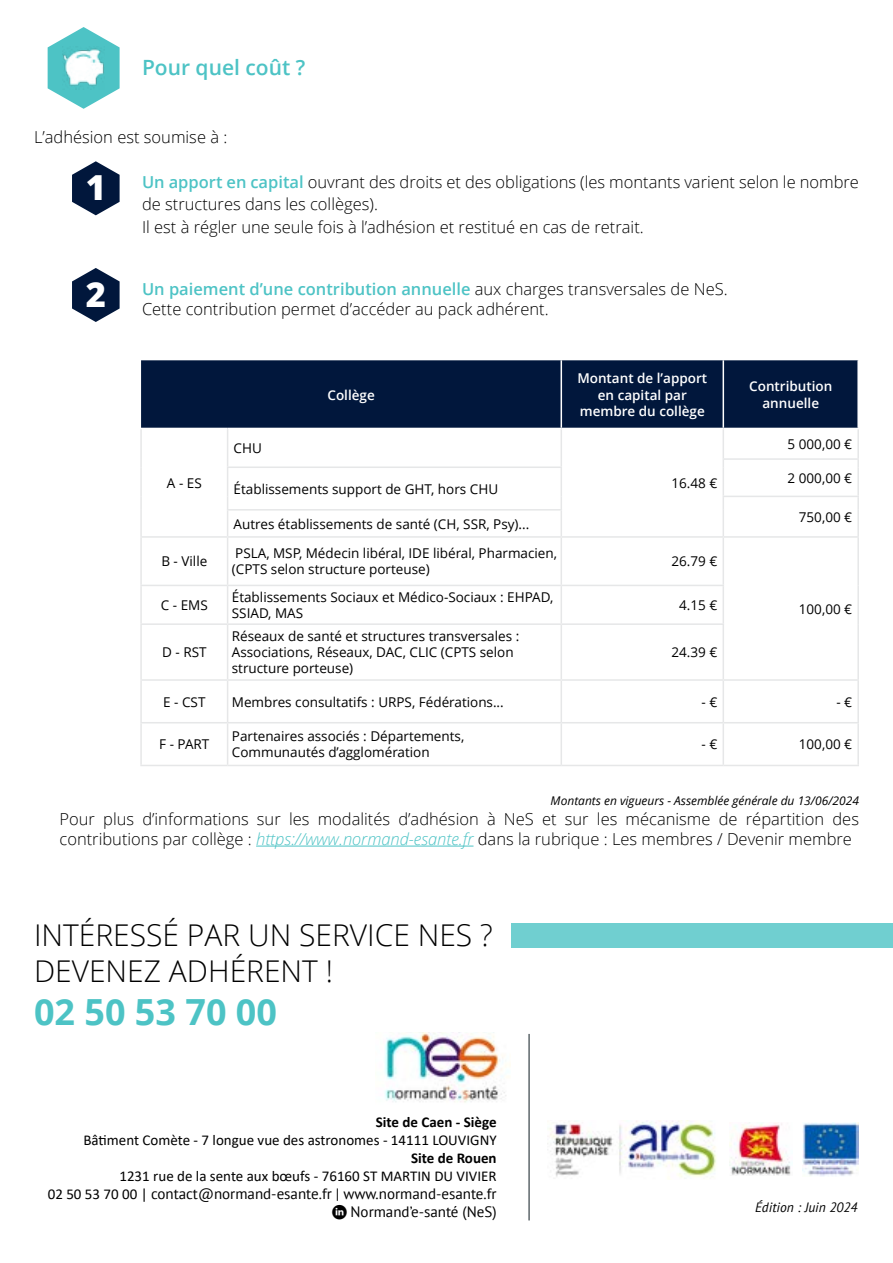
<style>
.page{position:relative;width:893px;height:1263px;background:#fff}
.page>*{position:absolute;margin:0;border:0;box-sizing:border-box;transform-origin:0 0}
.t1{font:700 36px "Open Sans";color:#4dc3c5}
.t2{font:800 34.5px "Open Sans";color:#fff}
.t3{font:300 30px/36px "Open Sans";color:#000}
.t4{font:600 21px "Open Sans";color:#4dc3c5}
.t5{font:300 16.5px/22.5px "Open Sans";color:#000}
.t6{font:15px "Calibri";color:#000}
.t7{font:15px/18px "PT Sans";color:#000;text-align:right}
.t8{font:700 15px "Calibri";color:#000}
.t9{font:13.5px/16.2px "Open Sans";color:#000}
.t10{font:600 13.5px/16.2px "Open Sans";color:#fff;text-align:center}
.t11{font:italic 13.5px "PT Sans";color:#000}
.t12{font:italic 12px "Open Sans";color:#000}
.s1{font-weight:600;color:#4dc3c5}
.s2{font-style:italic;color:#4dc3c5}
.s3{font-family:"Calibri"}
.s4{font-family:"typeecon"}
</style>
<div class="page">
<img style="left:549px;top:1121px;width:167px;height:58px">
<img style="left:730px;top:1122px;width:61px;height:54px">
<img style="left:803px;top:1122px;width:56px;height:54px">
<img style="left:384px;top:1032px;width:127px;height:71px">
<hr style="left:528px;top:1034px;width:2px;height:186px;background:#5e676b">
<svg style="left:48px;top:27px;width:72px;height:82px"></svg>
<img style="left:62px;top:47px;width:43px;height:42px">
<svg style="left:72px;top:268px;width:48px;height:54px"></svg>
<svg style="left:72px;top:161px;width:48px;height:54px"></svg>
<hr style="left:256px;top:846px;width:217px;height:1px;background:#4dc3c5">
<div style="left:141px;top:360px;width:716px;height:68px;background:#01173c"></div>
<hr style="left:227px;top:429px;width:1px;height:30px;background:#e6e7e8">
<hr style="left:561px;top:429px;width:1px;height:30px;background:#e6e7e8">
<hr style="left:723px;top:458px;width:136px;height:2px;background:#e6e7e8">
<hr style="left:723px;top:496px;width:136px;height:1px;background:#e6e7e8">
<svg style="left:227px;top:459px;width:1px;height:77px"></svg>
<svg style="left:561px;top:459px;width:1px;height:77px"></svg>
<hr style="left:140px;top:536px;width:88px;height:2px;background:#e6e7e8">
<hr style="left:227px;top:538px;width:1px;height:47px;background:#e6e7e8">
<hr style="left:561px;top:536px;width:162px;height:2px;background:#e6e7e8">
<hr style="left:561px;top:538px;width:1px;height:47px;background:#e6e7e8">
<hr style="left:723px;top:536px;width:136px;height:2px;background:#e6e7e8">
<hr style="left:140px;top:585px;width:88px;height:1px;background:#e6e7e8">
<hr style="left:227px;top:586px;width:1px;height:37px;background:#e6e7e8">
<hr style="left:561px;top:585px;width:163px;height:1px;background:#e6e7e8">
<hr style="left:561px;top:586px;width:1px;height:37px;background:#e6e7e8">
<hr style="left:140px;top:623px;width:88px;height:2px;background:#e6e7e8">
<hr style="left:227px;top:625px;width:1px;height:54px;background:#e6e7e8">
<hr style="left:561px;top:623px;width:163px;height:2px;background:#e6e7e8">
<hr style="left:561px;top:625px;width:1px;height:54px;background:#e6e7e8">
<hr style="left:140px;top:679px;width:88px;height:2px;background:#e6e7e8">
<hr style="left:227px;top:681px;width:1px;height:41px;background:#e6e7e8">
<hr style="left:561px;top:679px;width:162px;height:2px;background:#e6e7e8">
<hr style="left:561px;top:681px;width:1px;height:41px;background:#e6e7e8">
<hr style="left:723px;top:679px;width:136px;height:2px;background:#e6e7e8">
<hr style="left:140px;top:722px;width:88px;height:1px;background:#e6e7e8">
<hr style="left:227px;top:723px;width:1px;height:42px;background:#e6e7e8">
<hr style="left:561px;top:722px;width:162px;height:1px;background:#e6e7e8">
<hr style="left:561px;top:723px;width:1px;height:42px;background:#e6e7e8">
<hr style="left:723px;top:722px;width:136px;height:1px;background:#e6e7e8">
<hr style="left:140px;top:765px;width:88px;height:1px;background:#e6e7e8">
<hr style="left:561px;top:765px;width:162px;height:1px;background:#e6e7e8">
<hr style="left:723px;top:765px;width:136px;height:1px;background:#e6e7e8">
<hr style="left:561px;top:360px;width:1px;height:68px;background:#fff">
<hr style="left:140px;top:538px;width:2px;height:47px;background:#e6e7e8">
<hr style="left:140px;top:586px;width:2px;height:37px;background:#e6e7e8">
<hr style="left:140px;top:625px;width:2px;height:54px;background:#e6e7e8">
<hr style="left:140px;top:681px;width:2px;height:41px;background:#e6e7e8">
<hr style="left:140px;top:723px;width:2px;height:42px;background:#e6e7e8">
<hr style="left:228px;top:585px;width:333px;height:1px;background:#e6e7e8">
<hr style="left:228px;top:623px;width:333px;height:2px;background:#e6e7e8">
<hr style="left:228px;top:679px;width:333px;height:2px;background:#e6e7e8">
<hr style="left:228px;top:722px;width:333px;height:1px;background:#e6e7e8">
<hr style="left:228px;top:765px;width:333px;height:1px;background:#e6e7e8">
<hr style="left:723px;top:360px;width:1px;height:68px;background:#fff">
<hr style="left:140px;top:429px;width:2px;height:30px;background:#e6e7e8">
<hr style="left:857px;top:429px;width:2px;height:29px;background:#e6e7e8">
<svg style="left:140px;top:459px;width:2px;height:8px"></svg>
<svg style="left:857px;top:460px;width:2px;height:7px"></svg>
<hr style="left:140px;top:467px;width:2px;height:29px;background:#e6e7e8">
<hr style="left:857px;top:467px;width:2px;height:29px;background:#e6e7e8">
<svg style="left:140px;top:496px;width:2px;height:14px"></svg>
<hr style="left:140px;top:510px;width:2px;height:26px;background:#e6e7e8">
<hr style="left:227px;top:466px;width:335px;height:2px;background:#e6e7e8">
<svg style="left:857px;top:497px;width:2px;height:13px"></svg>
<svg style="left:723px;top:429px;width:1px;height:107px"></svg>
<hr style="left:857px;top:510px;width:2px;height:26px;background:#e6e7e8">
<hr style="left:227px;top:509px;width:335px;height:2px;background:#e6e7e8">
<hr style="left:228px;top:536px;width:333px;height:2px;background:#e6e7e8">
<hr style="left:723px;top:538px;width:1px;height:47px;background:#e6e7e8">
<hr style="left:857px;top:538px;width:2px;height:47px;background:#e6e7e8">
<hr style="left:723px;top:586px;width:1px;height:37px;background:#e6e7e8">
<hr style="left:857px;top:585px;width:2px;height:39px;background:#e6e7e8">
<hr style="left:723px;top:625px;width:1px;height:54px;background:#e6e7e8">
<hr style="left:857px;top:624px;width:2px;height:55px;background:#e6e7e8">
<hr style="left:723px;top:681px;width:1px;height:41px;background:#e6e7e8">
<hr style="left:857px;top:681px;width:2px;height:41px;background:#e6e7e8">
<hr style="left:723px;top:723px;width:1px;height:42px;background:#e6e7e8">
<hr style="left:857px;top:723px;width:2px;height:42px;background:#e6e7e8">
<div style="left:511px;top:923px;width:382px;height:25px;background:#70cfd0"></div>
<h3 class="t4" style="left:142px;top:53px;width:165px">Pour quel coût ?</h3>
<p class="t5" style="left:34px;top:125px;width:195px">L’adhésion est soumise à :</p>
<p class="t5" style="left:142px;top:170px;width:718px"><span class="s1">Un apport en capital</span> ouvrant des droits et des obligations (les montants varient selon le nombre de structures dans les collèges).<br>Il est à régler une seule fois à l’adhésion et restitué en cas de retrait.</p>
<h2 class="t2" style="left:86px;top:162px;width:22px">1</h2>
<h2 class="t2" style="left:86px;top:268px;width:22px">2</h2>
<p class="t5" style="left:142px;top:279px;width:587px;line-height:19.8px"><span class="s1">Un paiement d’une contribution annuelle</span> aux charges transversales de NeS.<br>Cette contribution permet d’accéder au pack adhérent.</p>
<p class="t9" style="left:167px;top:475px;width:36px">A - ES</p>
<p class="t9" style="left:234px;top:440px;width:30px">CHU</p>
<p class="t10" style="left:327px;top:386px;width:49px">Collège</p>
<p class="t9" style="left:234px;top:481px;width:266px">Établissements support de GHT, hors CHU</p>
<p class="t9" style="left:234px;top:516px;width:297px">Autres établissements de santé (CH, SSR, Psy)...</p>
<p class="t10" style="left:577px;top:370px;width:131px">Montant de l’apport en capital par membre du collège</p>
<p class="t10" style="left:749px;top:378px;width:85px">Contribution annuelle</p>
<p class="t9" style="left:671px;top:475px;width:47px">16.48 €</p>
<p class="t9" style="left:788px;top:436px;width:66px">5 000,00 €</p>
<p class="t9" style="left:788px;top:470px;width:66px">2 000,00 €</p>
<p class="t9" style="left:799px;top:509px;width:55px">750,00 €</p>
<p class="t9" style="left:161px;top:554px;width:47px">B - Ville</p>
<p class="t9" style="left:232px;top:545px;width:327px">PSLA, MSP, Médecin libéral, IDE libéral, Pharmacien, (CPTS selon structure porteuse)…</p>
<p class="t9" style="left:671px;top:554px;width:47px">26.79 €</p>
<p class="t9" style="left:161px;top:597px;width:48px">C - EMS</p>
<p class="t9" style="left:799px;top:601px;width:55px">100,00 €</p>
<p class="t9" style="left:232px;top:589px;width:323px">Établissements Sociaux et Médico-Sociaux : EHPAD,<br>SSIAD, MAS…</p>
<p class="t9" style="left:679px;top:597px;width:40px">4.15 €</p>
<p class="t9" style="left:162px;top:644px;width:46px">D - RST</p>
<p class="t9" style="left:232px;top:628px;width:289px">Réseaux de santé et structures transversales :<br>Associations, Réseaux, DAC, CLIC (CPTS selon structure porteuse)…</p>
<p class="t9" style="left:671px;top:644px;width:47px">24.39 €</p>
<p class="t9" style="left:163px;top:694px;width:44px">E - CST</p>
<p class="t9" style="left:232px;top:694px;width:273px">Membres consultatifs : URPS, Fédérations...</p>
<p class="t9" style="left:701px;top:694px;width:17px">- €</p>
<p class="t9" style="left:836px;top:694px;width:17px">- €</p>
<p class="t9" style="left:159px;top:736px;width:52px">F - PART</p>
<p class="t9" style="left:232px;top:728px;width:234px">Partenaires associés : Départements,<br>Communautés d’agglomération…</p>
<p class="t9" style="left:701px;top:736px;width:17px">- €</p>
<p class="t9" style="left:799px;top:736px;width:55px">100,00 €</p>
<p class="t12" style="left:551px;top:794px;width:310px">Montants en vigueurs - Assemblée générale du 13/06/2024</p>
<p class="t5" style="left:60px;top:809px;width:801px;line-height:19.8px">Pour plus d’informations sur les modalités d’adhésion à NeS et sur les mécanisme de répartition des contributions par collège : <span class="s2">https://www.normand-esante.fr</span> dans la rubrique : Les membres / Devenir membre</p>
<h3 class="t3" style="left:34px;top:916px;width:460px">INTÉRESSÉ PAR UN SERVICE NES ?<br>DEVENEZ ADHÉRENT !</h3>
<h1 class="t1" style="left:34px;top:992px;width:245px">02 50 53 70 00</h1>
<p class="t8" style="left:376px;top:1111px;width:122px">Site de Caen - Siège</p>
<p class="t6" style="left:83px;top:1129px;width:415px">Bâtiment Comète - 7 longue vue des astronomes - 14111 LOUVIGNY</p>
<p class="t8" style="left:411px;top:1147px;width:87px">Site de Rouen</p>
<p class="t6" style="left:119px;top:1165px;width:379px">1231 rue de la sente aux bœufs - 76160 ST MARTIN DU VIVIER</p>
<p class="t7" style="left:48px;top:1184px;width:450px"><span class="s3">02 50 53 70 00 |</span> contact@normand-esante.fr | www.normand-esante.fr<br><span class="s4">L</span> Normand’e-santé (NeS)</p>
<p class="t11" style="left:755px;top:1198px;width:104px">Édition : Juin 2024</p>
</div>
